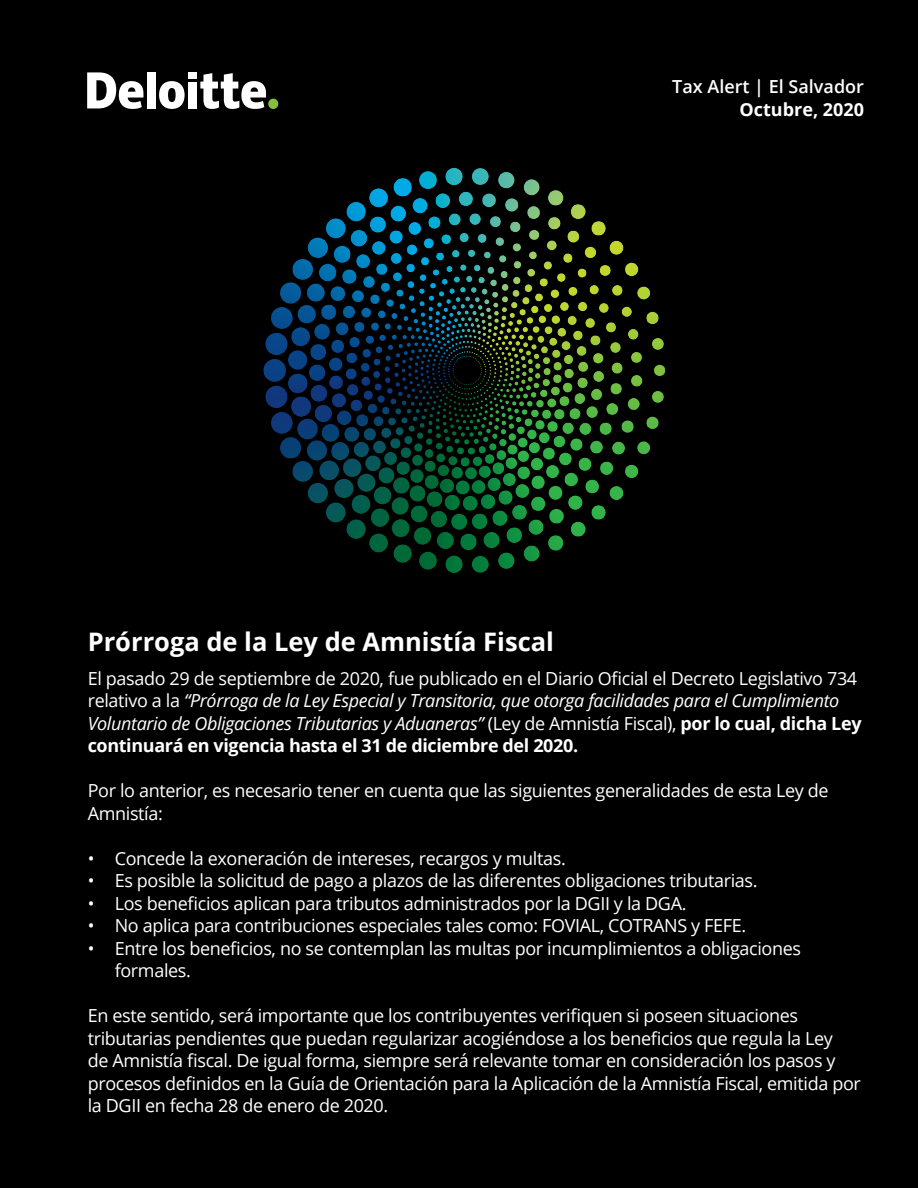
<style>
.page{position:relative;width:918px;height:1188px;background:#000}
.page>*{position:absolute;margin:0;border:0;box-sizing:border-box;transform-origin:0 0}
.t1{font:700 25.5px "Open Sans";color:#fff}
.t2{font:18px/22.5px "Open Sans";letter-spacing:-.02em;color:#fff}
.t3{font:italic 18px/22.5px "Open Sans";letter-spacing:-.02em;color:#fff}
.t4{font:600 18px "Open Sans";color:#fff}
.t5{font:700 18px "Open Sans";color:#fff}
.s1{font-style:normal}
.s2{font-weight:700;font-style:normal}
</style>
<div class="page">
<div style="left:268px;top:99px;width:10px;height:10px;background:#87bd40;border-radius:50%"></div>
<div style="left:147px;top:72px;width:9px;height:36px;background:#fff"></div>
<svg style="left:159px;top:81px;width:26px;height:28px"></svg>
<div style="left:188px;top:82px;width:9px;height:26px;background:#fff"></div>
<div style="left:188px;top:72px;width:9px;height:6px;background:#fff"></div>
<svg style="left:200px;top:73px;width:66px;height:36px"></svg>
<svg style="left:87px;top:72px;width:56px;height:37px"></svg>
<img style="left:257px;top:161px;width:415px;height:418px">
<p class="t4" style="left:672px;top:74px;width:193px">Tax Alert | El Salvador</p>
<p class="t5" style="left:740px;top:97px;width:126px">Octubre, 2020</p>
<h1 class="t1" style="left:88px;top:624px;width:468px">Prórroga de la Ley de Amnistía Fiscal</h1>
<p class="t3" style="left:88px;top:667px;width:775px"><span class="s1">El pasado 29 de septiembre de 2020, fue publicado en el Diario Oficial el Decreto Legislativo 734 relativo a la</span> “Prórroga de la Ley Especial y Transitoria, que otorga facilidades para el Cumplimiento Voluntario de Obligaciones Tributarias y Aduaneras” <span class="s1">(Ley de Amnistía Fiscal),</span> <span class="s2">por lo cual, dicha Ley continuará en vigencia hasta el 31 de diciembre del 2020.</span></p>
<p class="t2" style="left:88px;top:779px;width:742px">Por lo anterior, es necesario tener en cuenta que las siguientes generalidades de esta Ley de<br>Amnistía:</p>
<p class="t2" style="left:88px;top:847px;width:480px">• Concede la exoneración de intereses, recargos y multas.</p>
<p class="t2" style="left:88px;top:869px;width:671px">• Es posible la solicitud de pago a plazos de las diferentes obligaciones tributarias.</p>
<p class="t2" style="left:88px;top:892px;width:600px">• Los beneficios aplican para tributos administrados por la DGII y la DGA.</p>
<p class="t2" style="left:88px;top:914px;width:660px">• No aplica para contribuciones especiales tales como: FOVIAL, COTRANS y FEFE.</p>
<p class="t2" style="left:115px;top:937px;width:688px;text-indent:-27px">• Entre los beneficios, no se contemplan las multas por incumplimientos a obligaciones formales.</p>
<p class="t2" style="left:88px;top:1004px;width:775px">En este sentido, será importante que los contribuyentes verifiquen si poseen situaciones tributarias pendientes que puedan regularizar acogiéndose a los beneficios que regula la Ley<br>de Amnistía fiscal. De igual forma, siempre será relevante tomar en consideración los pasos y procesos definidos en la Guía de Orientación para la Aplicación de la Amnistía Fiscal, emitida por la DGII en fecha 28 de enero de 2020.</p>
</div>
